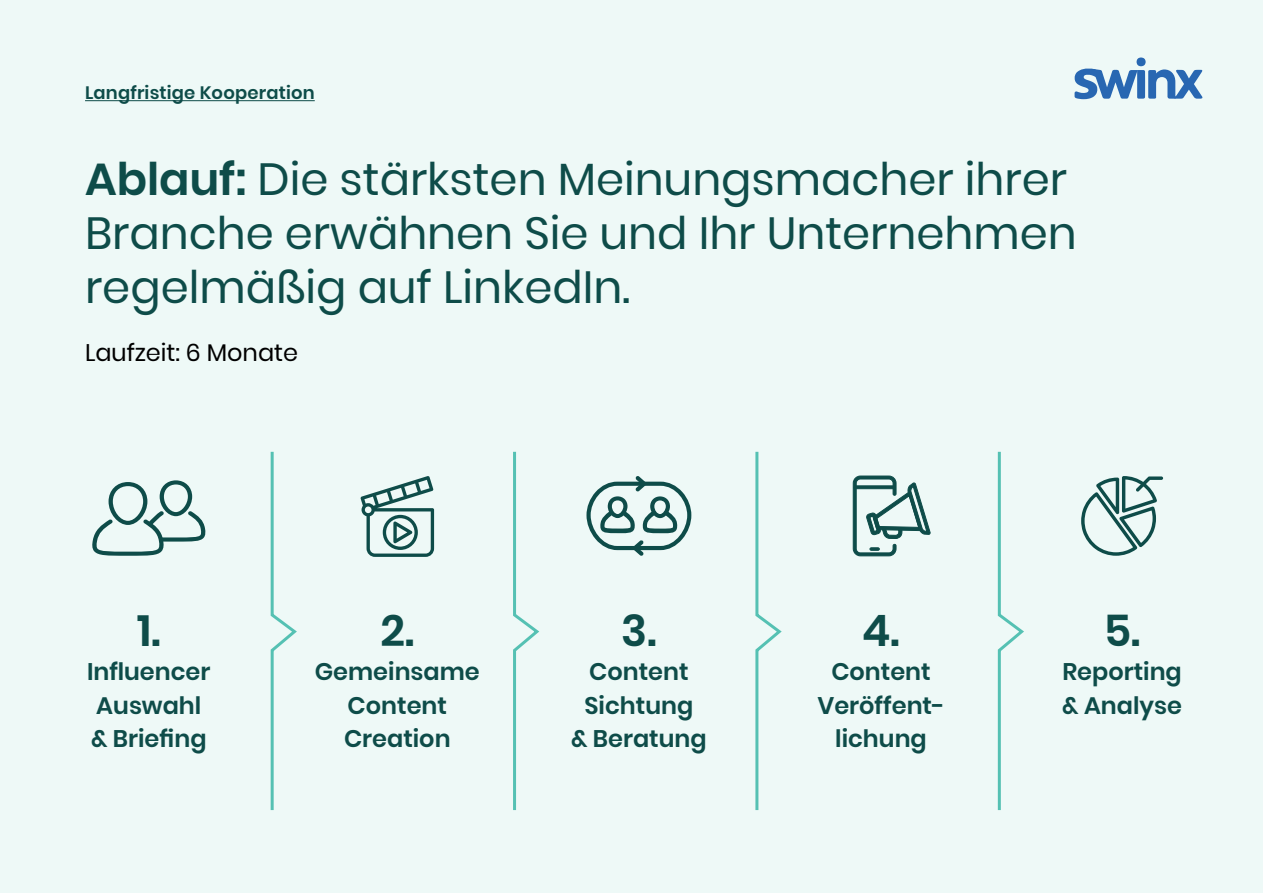
<style>
.page{position:relative;width:1263px;height:893px;background:#eef9f7}
.page>*{position:absolute;margin:0;border:0;box-sizing:border-box;transform-origin:0 0}
.t1{font:45px/54px "Poppins";color:#0e4c49}
.t2{font:600 43.5px "Poppins";color:#0e4c49}
.t3{font:600 24px/33.6px "Poppins";color:#0e4c49;text-align:center}
.t4{font:24px "Poppins";color:#000}
.t5{font:600 18px "Poppins";letter-spacing:.01em;color:#0e4c49}
.s1{font-weight:600}
</style>
<div class="page">
<svg style="left:1074px;top:58px;width:128px;height:41px"></svg>
<hr style="left:85px;top:100px;width:230px;height:1px;background:#0e4c49">
<svg style="left:92px;top:480px;width:114px;height:76px"></svg>
<svg style="left:360px;top:476px;width:74px;height:81px"></svg>
<svg style="left:586px;top:476px;width:105px;height:80px"></svg>
<svg style="left:1081px;top:476px;width:82px;height:80px"></svg>
<svg style="left:852px;top:475px;width:79px;height:82px"></svg>
<div style="left:869px;top:547px;width:11px;height:4px;border:1px solid #0e4c49"></div>
<svg style="left:270px;top:451px;width:27px;height:360px"></svg>
<svg style="left:513px;top:451px;width:27px;height:360px"></svg>
<svg style="left:755px;top:451px;width:27px;height:360px"></svg>
<svg style="left:997px;top:451px;width:27px;height:360px"></svg>
<p class="t5" style="left:85px;top:83px;width:231px">Langfristige Kooperation</p>
<h1 class="t1" style="left:85px;top:152px;width:993px"><span class="s1">Ablauf:</span> Die stärksten Meinungsmacher ihrer<br>Branche erwähnen Sie und Ihr Unternehmen regelmäßig auf LinkedIn.</h1>
<p class="t4" style="left:85px;top:339px;width:215px">Laufzeit: 6 Monate</p>
<h2 class="t2" style="left:137px;top:606px;width:25px">1.</h2>
<p class="t3" style="left:87px;top:655px;width:125px;text-align:left">Influencer<br>Auswahl &amp; Briefing</p>
<h2 class="t2" style="left:380px;top:606px;width:35px">2.</h2>
<p class="t3" style="left:315px;top:655px;width:167px">Gemeinsame<br>Content<br>Creation</p>
<h2 class="t2" style="left:621px;top:606px;width:37px">3.</h2>
<p class="t3" style="left:571px;top:655px;width:137px">Content<br>Sichtung<br>&amp; Beratung</p>
<h2 class="t2" style="left:862px;top:606px;width:39px">4.</h2>
<p class="t3" style="left:817px;top:655px;width:129px">Content<br>Veröffent&shy;lichung</p>
<h2 class="t2" style="left:1104px;top:606px;width:38px">5.</h2>
<p class="t3" style="left:1062px;top:655px;width:121px;text-align:left">Reporting &amp; Analyse</p>
</div>
